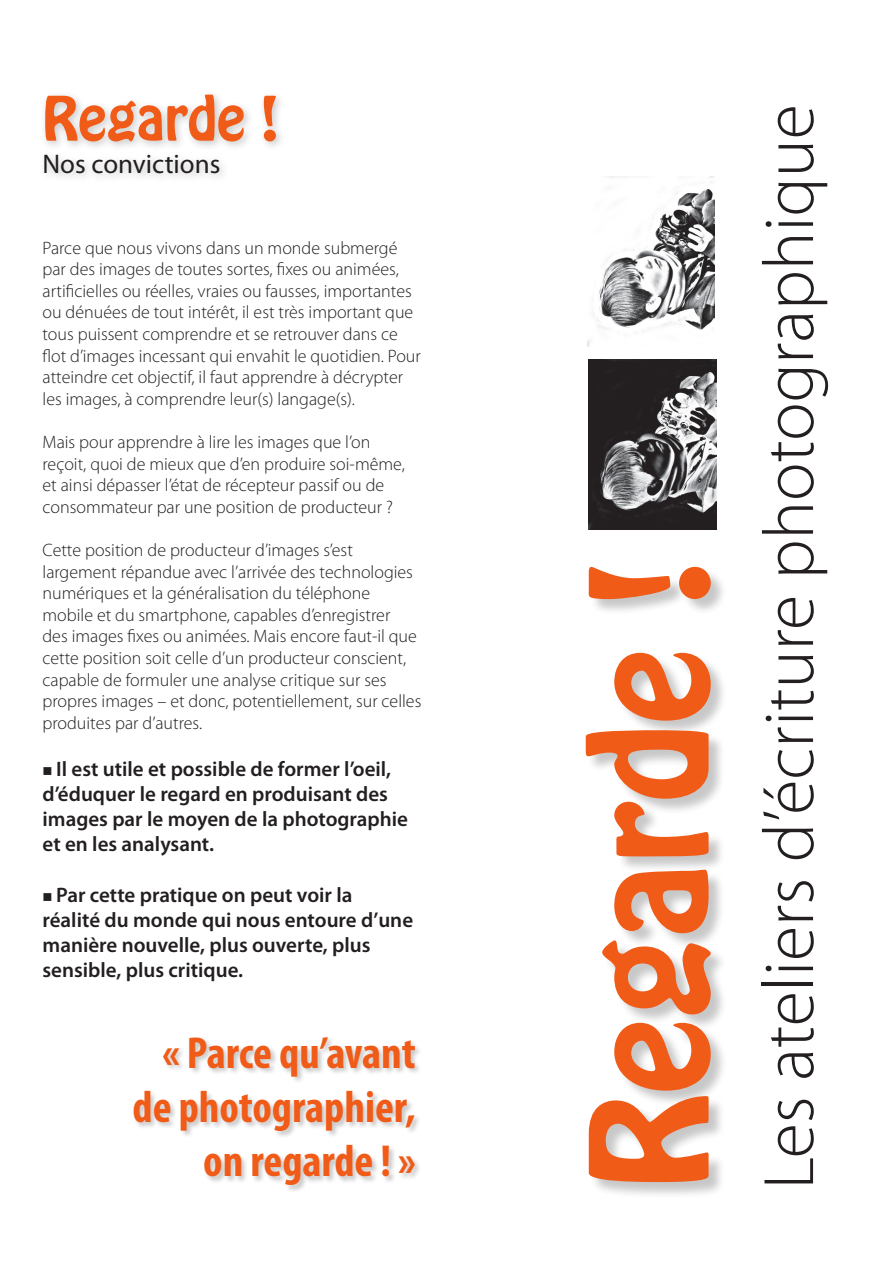
<style>
.page{position:relative;width:893px;height:1263px;background:#fff}
.page>*{position:absolute;margin:0;border:0;box-sizing:border-box;transform-origin:0 0}
.t1{font:144px "Hobo Std";color:#f05b18}
.t2{font:300 72px "Myriad Pro";color:#231f20}
.t3{font:54px "Hobo Std";color:#f05b18}
.t4{font:700 condensed 45px "Myriad Pro";color:#f05b18}
.t5{font:27px "Myriad Pro";color:#231f20}
.t6{font:600 21px/25.2px "Myriad Pro";color:#231f20}
.t7{font:300 18px/21.6px "Myriad Pro";color:#231f20}
</style>
<div class="page">
<div style="left:586px;top:568px;width:142px;height:631px;background:#231f20;opacity:.25"></div>
<div style="left:132px;top:1036px;width:290px;height:156px;background:#231f20;opacity:.25"></div>
<div style="left:40px;top:89px;width:247px;height:95px;background:#231f20;opacity:.25"></div>
<img style="left:589px;top:359px;width:127px;height:170px">
<img style="left:587px;top:176px;width:128px;height:171px">
<p class="t3" style="left:43px;top:81px;width:238px">Regarde !</p>
<p class="t5" style="left:43px;top:147px;width:179px">Nos convictions</p>
<p class="t7" style="left:43px;top:237px;width:380px">Parce que nous vivons dans un monde submergé par des images de toutes sortes, fixes ou animées, artificielles ou réelles, vraies ou fausses, importantes ou dénuées de tout intérêt, il est très important que tous puissent comprendre et se retrouver dans ce flot d’images incessant qui envahit le quotidien. Pour atteindre cet objectif, il faut apprendre à décrypter les images, à comprendre leur(s) langage(s).</p>
<p class="t7" style="left:43px;top:431px;width:364px">Mais pour apprendre à lire les images que l’on reçoit, quoi de mieux que d’en produire soi-même, et ainsi dépasser l’état de récepteur passif ou de consommateur par une position de producteur ?</p>
<p class="t7" style="left:43px;top:539px;width:380px">Cette position de producteur d’images s’est largement répandue avec l’arrivée des technologies numériques et la généralisation du téléphone mobile et du smartphone, capables d’enregistrer<br>des images fixes ou animées. Mais encore faut-il que cette position soit celle d’un producteur conscient, capable de formuler une analyse critique sur ses propres images – et donc, potentiellement, sur celles produites par d’autres.</p>
<p class="t6" style="left:43px;top:755px;width:367px">■ Il est utile et possible de former l’oeil, d’éduquer le regard en produisant des images par le moyen de la photographie et en les analysant.</p>
<p class="t6" style="left:43px;top:881px;width:372px">■ Par cette pratique on peut voir la réalité du monde qui nous entoure d’une manière nouvelle, plus ouverte, plus sensible, plus critique.</p>
<p class="t4" style="left:162px;top:1025px;width:255px">« Parce qu’avant</p>
<p class="t4" style="left:133px;top:1079px;width:285px">de photographier,</p>
<p class="t4" style="left:203px;top:1133px;width:214px">on regarde ! »</p>
<p class="t1" style="left:550px;top:1189px;width:631px;rotate:-90deg">Regarde !</p>
<p class="t2" style="left:746px;top:1189px;width:1086px;rotate:-90deg">Les ateliers d’écriture photographique</p>
</div>
